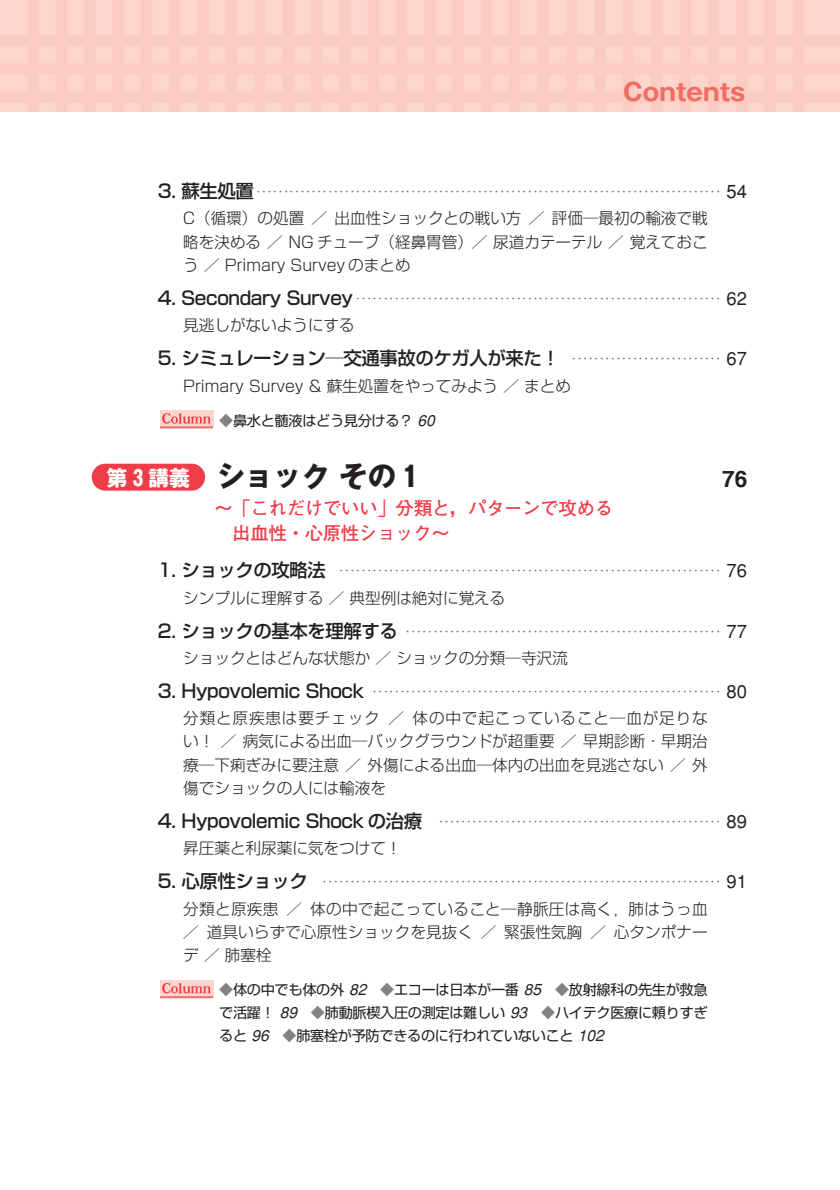
<style>
.page{position:relative;width:840px;height:1190px;background:#fff}
.page>*{position:absolute;margin:0;border:0;box-sizing:border-box;transform-origin:0 0}
.t1{font:700 28.4px "Gothic MB101";color:#231f20}
.t2{font:700 24.2px "Gothic MB101";color:#f26c64}
.t3{font:700 22.6px "Helvetica";color:#231f20}
.t4{font:700 21.2px "Gothic MB101";color:#fff}
.t5{font:500 18.4px "Shin Go";letter-spacing:-.025em;color:#231f20}
.t6{font:700 18.4px/25.6px "Futo Go B101";letter-spacing:-.015em;color:#ee3d49}
.t7{font:300 17px "Shin Go";color:#6c6d70}
.t8{font:300 15.6px/23.4px "Shin Go";color:#231f20;text-align:justify}
.t9{font:14.2px/22.6px "Shin Go";letter-spacing:-.025em;color:#231f20;text-align:justify}
.s1{font-weight:500;font-size:18.4px;color:#231f20}
.s2{font-family:"Helvetica";font-weight:400;font-size:18.4px;color:#231f20}
.s3{font-weight:300;font-size:17px;color:#6c6d70}
.s4{font-family:"Helvetica";font-weight:400}
.s5{color:#808285}
.s6{font-family:"Helvetica";font-style:italic;font-size:15.6px}
</style>
<div class="page">
<div style="left:0;top:0;width:840px;height:111px;background:#fcd6cc"></div>
<svg style="left:160px;top:980px;width:54px;height:19px"></svg>
<div style="left:160px;top:980px;width:53px;height:17px;background:#fcd6cc"></div>
<svg style="left:162px;top:983px;width:49px;height:10px"></svg>
<hr style="left:160px;top:996px;width:53px;height:2px;background:#f26b64">
<div style="left:92px;top:464px;width:113px;height:27px;background:#ee3d49;border-radius:13px"></div>
<svg style="left:160px;top:410px;width:54px;height:19px"></svg>
<div style="left:160px;top:410px;width:53px;height:17px;background:#fcd6cc"></div>
<svg style="left:162px;top:413px;width:49px;height:11px"></svg>
<hr style="left:160px;top:426px;width:53px;height:2px;background:#f26b64">
<div style="left:0;top:35px;width:840px;height:11px;background:#fbcdc2"></div>
<div style="left:0;top:63px;width:840px;height:12px;background:#fbcdc2"></div>
<div style="left:0;top:92px;width:840px;height:11px;background:#fbcdc2"></div>
<div style="left:27px;top:0;width:12px;height:111px;background:#fbcdc2"></div>
<div style="left:56px;top:0;width:11px;height:111px;background:#fbcdc2"></div>
<div style="left:84px;top:0;width:11px;height:111px;background:#fbcdc2"></div>
<div style="left:112px;top:0;width:12px;height:111px;background:#fbcdc2"></div>
<div style="left:141px;top:0;width:11px;height:111px;background:#fbcdc2"></div>
<div style="left:169px;top:0;width:11px;height:111px;background:#fbcdc2"></div>
<div style="left:197px;top:0;width:12px;height:111px;background:#fbcdc2"></div>
<div style="left:226px;top:0;width:11px;height:111px;background:#fbcdc2"></div>
<div style="left:254px;top:0;width:12px;height:111px;background:#fbcdc2"></div>
<div style="left:283px;top:0;width:11px;height:111px;background:#fbcdc2"></div>
<div style="left:311px;top:0;width:11px;height:111px;background:#fbcdc2"></div>
<div style="left:339px;top:0;width:12px;height:111px;background:#fbcdc2"></div>
<div style="left:368px;top:0;width:11px;height:111px;background:#fbcdc2"></div>
<div style="left:396px;top:0;width:11px;height:111px;background:#fbcdc2"></div>
<div style="left:424px;top:0;width:12px;height:111px;background:#fbcdc2"></div>
<div style="left:453px;top:0;width:11px;height:111px;background:#fbcdc2"></div>
<div style="left:481px;top:0;width:11px;height:111px;background:#fbcdc2"></div>
<div style="left:509px;top:0;width:12px;height:111px;background:#fbcdc2"></div>
<div style="left:538px;top:0;width:11px;height:111px;background:#fbcdc2"></div>
<div style="left:566px;top:0;width:11px;height:111px;background:#fbcdc2"></div>
<div style="left:594px;top:0;width:12px;height:111px;background:#fbcdc2"></div>
<div style="left:623px;top:0;width:11px;height:111px;background:#fbcdc2"></div>
<div style="left:651px;top:0;width:11px;height:111px;background:#fbcdc2"></div>
<div style="left:679px;top:0;width:12px;height:111px;background:#fbcdc2"></div>
<div style="left:708px;top:0;width:11px;height:111px;background:#fbcdc2"></div>
<div style="left:736px;top:0;width:11px;height:111px;background:#fbcdc2"></div>
<div style="left:764px;top:0;width:12px;height:111px;background:#fbcdc2"></div>
<div style="left:793px;top:0;width:11px;height:111px;background:#fbcdc2"></div>
<h2 class="t2" style="left:623px;top:82px;width:124px">Contents</h2>
<p class="t7" style="left:158px;top:185px;width:591px"><span class="s1">3. 蘇生処置</span>………………………………………………………………………… <span class="s2">54</span></p>
<p class="t8" style="left:183px;top:209px;width:526px">C（循環）の処置／出血性ショックとの戦い方／評価─最初の輸液で戦略を決める／ NG チューブ（経鼻胃管）／尿道カテーテル／覚えておこう／ Primary Survey のまとめ</p>
<p class="t7" style="left:158px;top:292px;width:591px"><span class="s1">4. Secondary Survey</span>………………………………………………………… <span class="s2">62</span></p>
<p class="t8" style="left:183px;top:316px;width:173px">見逃しがないようにする</p>
<p class="t5" style="left:158px;top:352px;width:591px">5. シミュレーション─交通事故のケガ人が来た！ <span class="s3">………………………</span> <span class="s4">67</span></p>
<p class="t8" style="left:183px;top:376px;width:389px">Primary Survey &amp; 蘇生処置をやってみよう／まとめ</p>
<p class="t9" style="left:219px;top:411px;width:217px"><span class="s5">◆</span>鼻水と髄液はどう見分ける？ <span class="s6">60</span></p>
<h1 class="t1" style="left:217px;top:465px;width:209px">ショックその１</h1>
<h3 class="t3" style="left:722px;top:469px;width:27px">76</h3>
<p class="t6" style="left:232px;top:497px;width:383px;text-indent:-18px">～「これだけでいい」分類と，パターンで攻める出血性・心原性ショック～</p>
<p class="t7" style="left:158px;top:565px;width:591px"><span class="s1">1. ショックの攻略法</span> …………………………………………………………… <span class="s2">76</span></p>
<p class="t8" style="left:183px;top:588px;width:324px">シンプルに理解する／典型例は絶対に覚える</p>
<p class="t7" style="left:158px;top:625px;width:591px"><span class="s1">2. ショックの基本を理解する</span> ………………………………………………… <span class="s2">77</span></p>
<p class="t8" style="left:183px;top:648px;width:386px">ショックとはどんな状態か／ショックの分類─寺沢流</p>
<p class="t7" style="left:158px;top:685px;width:591px"><span class="s1">3. Hypovolemic Shock</span> ……………………………………………………… <span class="s2">80</span></p>
<p class="t8" style="left:183px;top:709px;width:526px">分類と原疾患は要チェック／体の中で起こっていること─血が足りない！／病気による出血─バックグラウンドが超重要／早期診断・早期治療─下痢ぎみに要注意／外傷による出血─体内の出血を見逃さない／外傷でショックの人には輸液を</p>
<p class="t5" style="left:158px;top:814px;width:591px">4. Hypovolemic Shock の治療 <span class="s3">……………………………………………</span> <span class="s4">89</span></p>
<p class="t8" style="left:183px;top:839px;width:220px">昇圧薬と利尿薬に気をつけて！</p>
<p class="t7" style="left:158px;top:876px;width:591px"><span class="s1">5. 心原性ショック</span> ……………………………………………………………… <span class="s2">91</span></p>
<p class="t8" style="left:183px;top:899px;width:526px">分類と原疾患／体の中で起こっていること─静脈圧は高く，肺はうっ血／道具いらずで心原性ショックを見抜く／緊張性気胸／心タンポナーデ／肺塞栓</p>
<p class="t9" style="left:219px;top:980px;width:490px"><span class="s5">◆</span>体の中でも体の外 <span class="s6">82</span> <span class="s5">◆</span>エコーは日本が一番 <span class="s6">85</span> <span class="s5">◆</span>放射線科の先生が救急で活躍！ <span class="s6">89</span> <span class="s5">◆</span>肺動脈楔入圧の測定は難しい <span class="s6">93</span> <span class="s5">◆</span>ハイテク医療に頼りすぎると <span class="s6">96</span> <span class="s5">◆</span>肺塞栓が予防できるのに行われていないこと <span class="s6">102</span></p>
<h3 class="t4" style="left:107px;top:470px;width:85px">第３講義</h3>
</div>
